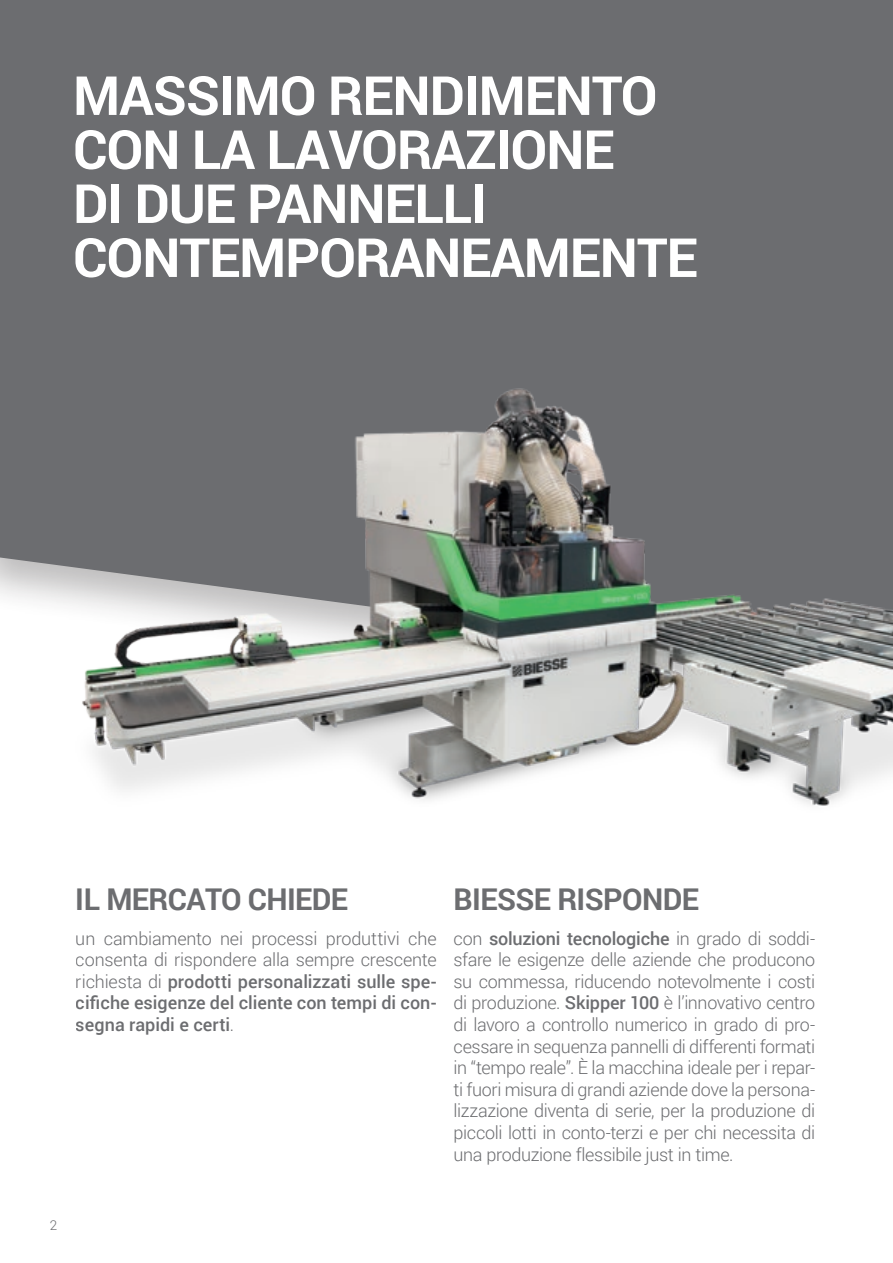
<style>
.page{position:relative;width:893px;height:1263px;background:#fff}
.page>*{position:absolute;margin:0;border:0;box-sizing:border-box;transform-origin:0 0}
.t1{font:700 54px/54px "Roboto";letter-spacing:-.02em;color:#fff}
.t2{font:700 30px "Roboto";letter-spacing:-.02em;color:#6c6d70}
.t3{font:300 18px/21.6px "Roboto";letter-spacing:-.015em;color:#6c6d70;text-align:justify}
.t4{font:300 13.5px "Roboto";color:#6c6d70}
.s1{font-weight:500}
</style>
<div class="page">
<div style="left:0;top:0;width:893px;height:604px;background:#6c6d70"></div>
<img style="left:69px;top:377px;width:824px;height:429px">
<p class="t1" style="left:73px;top:67px;width:586px">MASSIMO RENDIMENTO</p>
<p class="t1" style="left:73px;top:121px;width:543px">CON LA LAVORAZIONE</p>
<p class="t1" style="left:73px;top:175px;width:626px">DI DUE PANNELLI<br>CONTEMPORANEAMENTE</p>
<h2 class="t2" style="left:76px;top:878px;width:274px">IL MERCATO CHIEDE</h2>
<p class="t3" style="left:76px;top:927px;width:362px">un cambiamento nei processi produttivi che consenta di rispondere alla sempre crescente richiesta di <span class="s1">prodotti personalizzati sulle spe&shy;cifiche esigenze del cliente con tempi di con&shy;segna rapidi e certi</span>.</p>
<h2 class="t2" style="left:454px;top:878px;width:247px">BIESSE RISPONDE</h2>
<p class="t3" style="left:454px;top:927px;width:363px">con <span class="s1">soluzioni tecnologiche</span> in grado di soddi&shy;sfare le esigenze delle aziende che producono su commessa, riducendo notevolmente i costi di produzione. <span class="s1">Skipper 100</span> è l’innovativo centro di lavoro a controllo numerico in grado di pro&shy;cessare in sequenza pannelli di differenti formati in “tempo reale”. È la macchina ideale per i repar&shy;ti fuori misura di grandi aziende dove la persona&shy;lizzazione diventa di serie, per la produzione di piccoli lotti in conto-terzi e per chi necessita di una produzione flessibile just in time.</p>
<p class="t4" style="left:50px;top:1215px;width:9px">2</p>
</div>
